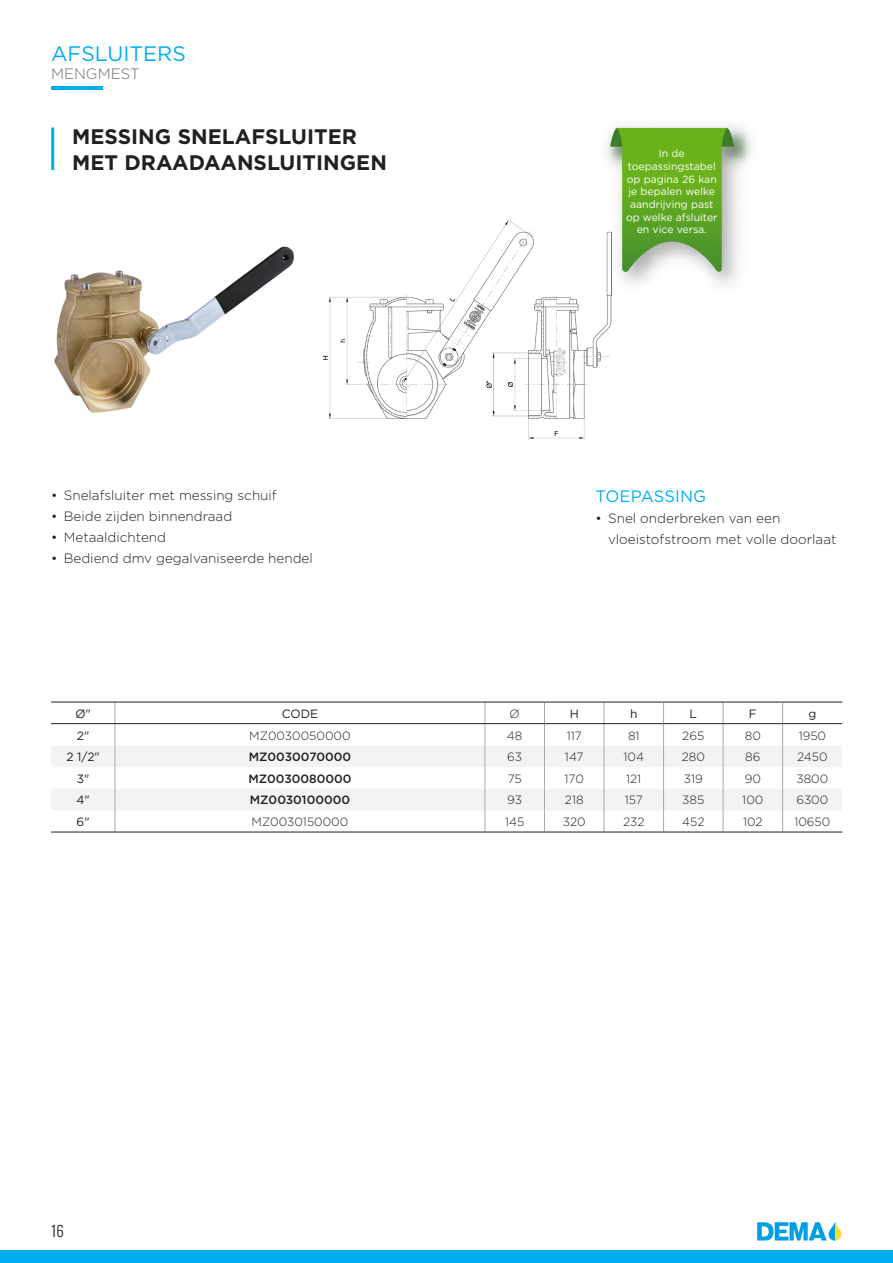
<style>
.page{position:relative;width:893px;height:1263px;background:#fff}
.page>*{position:absolute;margin:0;border:0;box-sizing:border-box;transform-origin:0 0}
.t1{font:700 21px/25.2px "Gotham";color:#231f20}
.t2{font:21px "Gotham";color:#00aeef}
.t3{font:16.5px "Gotham";letter-spacing:.01em;color:#00aeef}
.t4{font:300 15px "Gotham";color:#6c6d70}
.t5{font:300 15px "Oswald";color:#231f20}
.t6{font:300 13.5px/21px "Gotham";color:#231f20}
.tabel_9pt_light_C{font:300 12px "Gotham";color:#231f20}
.tabel_9pt_light_C-2{font:500 12px "Gotham";color:#231f20}
.tabel_9pt_bold_C{font:12px "Gotham";color:#231f20}
.tabel_9pt_light_C-3{font:12px "Gotham";color:#231f20}
.t7{font:10.5px/12.6px "Gotham";color:#fff;text-align:center}
</style>
<div class="page">
<hr style="left:51px;top:87px;width:51px;height:3px;background:#00aeef">
<svg style="left:757px;top:1222px;width:84px;height:18px"></svg>
<div style="left:0;top:1250px;width:893px;height:13px;background:#00aeef"></div>
<img style="left:606px;top:125px;width:147px;height:175px">
<img style="left:54px;top:246px;width:240px;height:167px">
<img style="left:323px;top:220px;width:288px;height:219px">
<hr style="left:51px;top:128px;width:3px;height:42px;background:#00aeef">
<svg style="left:51px;top:746px;width:791px;height:64px;fill:#f2f3f4"></svg>
<svg style="left:115px;top:703px;width:1px;height:129px"></svg>
<svg style="left:485px;top:703px;width:1px;height:129px"></svg>
<svg style="left:544px;top:703px;width:1px;height:129px"></svg>
<svg style="left:604px;top:703px;width:1px;height:129px"></svg>
<svg style="left:663px;top:703px;width:1px;height:129px"></svg>
<svg style="left:723px;top:703px;width:1px;height:129px"></svg>
<svg style="left:782px;top:703px;width:1px;height:129px"></svg>
<hr style="left:51px;top:702px;width:64px;height:1px;background:#231f20">
<hr style="left:115px;top:702px;width:370px;height:1px;background:#231f20">
<hr style="left:485px;top:702px;width:59px;height:1px;background:#231f20">
<hr style="left:544px;top:702px;width:60px;height:1px;background:#231f20">
<hr style="left:604px;top:702px;width:59px;height:1px;background:#231f20">
<hr style="left:663px;top:702px;width:60px;height:1px;background:#231f20">
<hr style="left:723px;top:702px;width:60px;height:1px;background:#231f20">
<hr style="left:783px;top:702px;width:59px;height:1px;background:#231f20">
<hr style="left:51px;top:723px;width:64px;height:1px;background:#231f20">
<hr style="left:115px;top:723px;width:370px;height:1px;background:#231f20">
<hr style="left:485px;top:723px;width:59px;height:1px;background:#231f20">
<hr style="left:544px;top:723px;width:60px;height:1px;background:#231f20">
<hr style="left:604px;top:723px;width:59px;height:1px;background:#231f20">
<hr style="left:663px;top:723px;width:60px;height:1px;background:#231f20">
<hr style="left:723px;top:723px;width:60px;height:1px;background:#231f20">
<hr style="left:783px;top:723px;width:59px;height:1px;background:#231f20">
<hr style="left:51px;top:832px;width:64px;height:1px;background:#231f20">
<hr style="left:115px;top:832px;width:370px;height:1px;background:#231f20">
<hr style="left:485px;top:832px;width:59px;height:1px;background:#231f20">
<hr style="left:544px;top:832px;width:60px;height:1px;background:#231f20">
<hr style="left:604px;top:832px;width:59px;height:1px;background:#231f20">
<hr style="left:663px;top:832px;width:60px;height:1px;background:#231f20">
<hr style="left:723px;top:832px;width:60px;height:1px;background:#231f20">
<hr style="left:783px;top:832px;width:59px;height:1px;background:#231f20">
<h1 class="t2" style="left:51px;top:40px;width:136px">AFSLUITERS</h1>
<p class="t4" style="left:51px;top:64px;width:90px">MENGMEST</p>
<h1 class="t1" style="left:72px;top:124px;width:316px">MESSING SNELAFSLUITER<br>MET DRAADAANSLUITINGEN</h1>
<p class="t6" style="left:51px;top:484px;width:227px">• Snelafsluiter met messing schuif</p>
<p class="t6" style="left:51px;top:505px;width:183px">• Beide zijden binnendraad</p>
<p class="t6" style="left:51px;top:526px;width:117px">• Metaaldichtend</p>
<p class="t6" style="left:51px;top:547px;width:263px">• Bediend dmv gegalvaniseerde hendel</p>
<p class="t7" style="left:626px;top:147px;width:93px">In de toepassingstabel op pagina 26 kan je bepalen welke aandrijving past op welke afsluiter en vice versa.</p>
<p class="t3" style="left:595px;top:486px;width:112px">TOEPASSING</p>
<p class="t6" style="left:608px;top:508px;width:230px;text-indent:-13px">• Snel onderbreken van een vloeistofstroom met volle doorlaat</p>
<p class="tabel_9pt_bold_C" style="left:75px;top:706px;width:17px">Ø"</p>
<p class="tabel_9pt_light_C-3" style="left:282px;top:706px;width:38px">CODE</p>
<p class="tabel_9pt_light_C" style="left:510px;top:706px;width:12px">Ø</p>
<p class="tabel_9pt_light_C-3" style="left:570px;top:706px;width:11px">H</p>
<p class="tabel_9pt_bold_C" style="left:630px;top:706px;width:9px">h</p>
<p class="tabel_9pt_bold_C" style="left:690px;top:706px;width:9px">L</p>
<p class="tabel_9pt_bold_C" style="left:749px;top:706px;width:9px">F</p>
<p class="tabel_9pt_bold_C" style="left:808px;top:706px;width:9px">g</p>
<p class="tabel_9pt_bold_C" style="left:77px;top:728px;width:14px">2"</p>
<p class="tabel_9pt_light_C" style="left:249px;top:728px;width:103px">MZ0030050000</p>
<p class="tabel_9pt_light_C" style="left:507px;top:728px;width:17px">48</p>
<p class="tabel_9pt_light_C" style="left:567px;top:728px;width:17px">117</p>
<p class="tabel_9pt_light_C" style="left:628px;top:728px;width:13px">81</p>
<p class="tabel_9pt_light_C" style="left:682px;top:728px;width:24px">265</p>
<p class="tabel_9pt_light_C" style="left:745px;top:728px;width:18px">80</p>
<p class="tabel_9pt_light_C" style="left:799px;top:728px;width:29px">1950</p>
<p class="tabel_9pt_bold_C" style="left:66px;top:749px;width:35px">2 1/2"</p>
<p class="tabel_9pt_light_C-2" style="left:249px;top:749px;width:104px">MZ0030070000</p>
<p class="tabel_9pt_light_C" style="left:507px;top:749px;width:16px">63</p>
<p class="tabel_9pt_light_C" style="left:565px;top:749px;width:20px">147</p>
<p class="tabel_9pt_light_C" style="left:623px;top:749px;width:22px">104</p>
<p class="tabel_9pt_light_C" style="left:682px;top:749px;width:25px">280</p>
<p class="tabel_9pt_light_C" style="left:745px;top:749px;width:17px">86</p>
<p class="tabel_9pt_light_C" style="left:797px;top:749px;width:32px">2450</p>
<p class="tabel_9pt_bold_C" style="left:77px;top:771px;width:14px">3"</p>
<p class="tabel_9pt_light_C-2" style="left:248px;top:771px;width:105px">MZ0030080000</p>
<p class="tabel_9pt_light_C" style="left:508px;top:771px;width:16px">75</p>
<p class="tabel_9pt_light_C" style="left:565px;top:771px;width:21px">170</p>
<p class="tabel_9pt_light_C" style="left:626px;top:771px;width:17px">121</p>
<p class="tabel_9pt_light_C" style="left:684px;top:771px;width:21px">319</p>
<p class="tabel_9pt_light_C" style="left:745px;top:771px;width:18px">90</p>
<p class="tabel_9pt_light_C" style="left:796px;top:771px;width:33px">3800</p>
<p class="tabel_9pt_bold_C" style="left:76px;top:792px;width:15px">4"</p>
<p class="tabel_9pt_light_C-2" style="left:250px;top:792px;width:102px">MZ0030100000</p>
<p class="tabel_9pt_light_C" style="left:507px;top:792px;width:16px">93</p>
<p class="tabel_9pt_light_C" style="left:565px;top:792px;width:20px">218</p>
<p class="tabel_9pt_light_C" style="left:625px;top:792px;width:19px">157</p>
<p class="tabel_9pt_light_C" style="left:682px;top:792px;width:24px">385</p>
<p class="tabel_9pt_light_C" style="left:742px;top:792px;width:23px">100</p>
<p class="tabel_9pt_light_C" style="left:796px;top:792px;width:33px">6300</p>
<p class="tabel_9pt_bold_C" style="left:77px;top:814px;width:15px">6"</p>
<p class="tabel_9pt_light_C" style="left:252px;top:814px;width:98px">MZ0030150000</p>
<p class="tabel_9pt_light_C" style="left:505px;top:814px;width:21px">145</p>
<p class="tabel_9pt_light_C" style="left:563px;top:814px;width:24px">320</p>
<p class="tabel_9pt_light_C" style="left:623px;top:814px;width:23px">232</p>
<p class="tabel_9pt_light_C" style="left:682px;top:814px;width:24px">452</p>
<p class="tabel_9pt_light_C" style="left:743px;top:814px;width:21px">102</p>
<p class="tabel_9pt_light_C" style="left:794px;top:814px;width:38px">10650</p>
<p class="t5" style="left:51px;top:1218px;width:14px">16</p>
</div>
